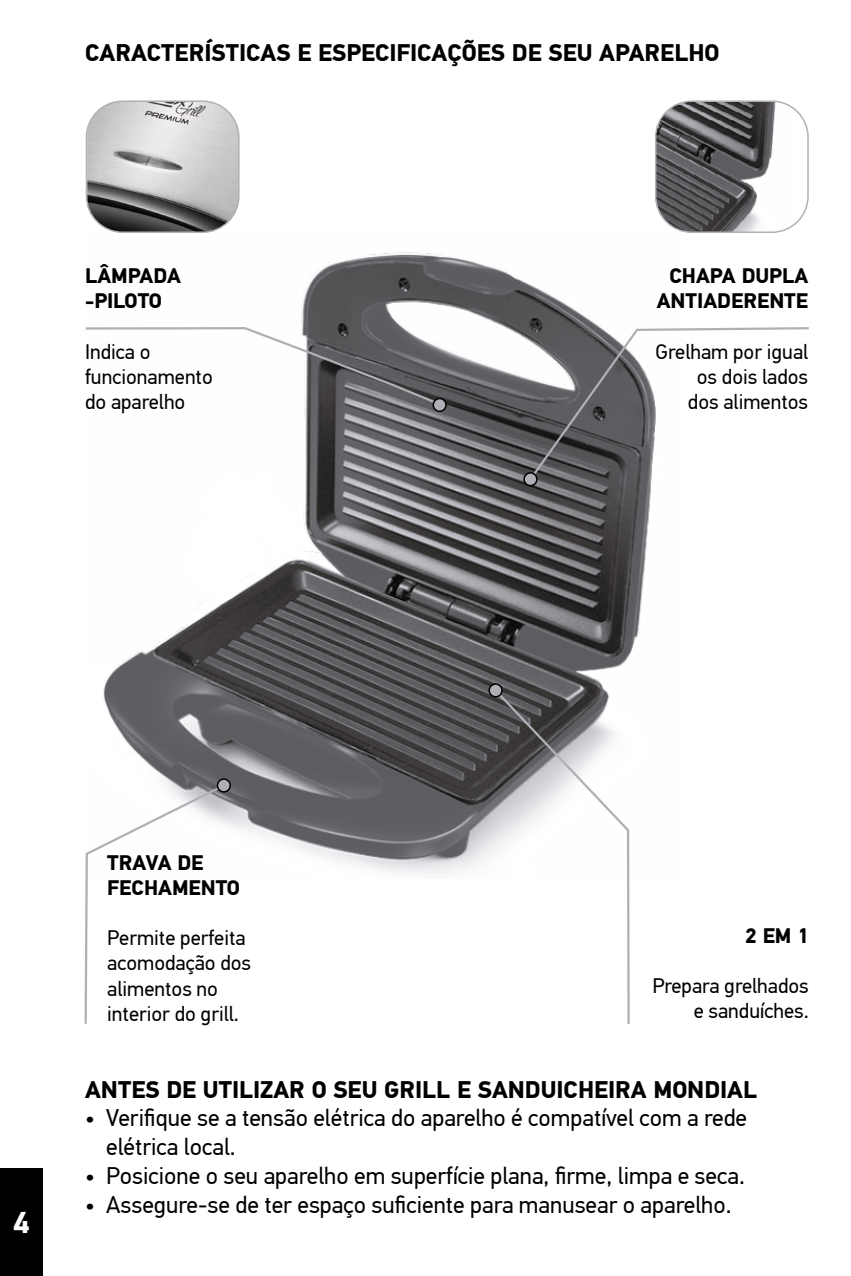
<style>
.page{position:relative;width:851px;height:1276px;background:#fff}
.page>*{position:absolute;margin:0;border:0;box-sizing:border-box;transform-origin:0 0}
.t1{font:700 30px "PF Din Text Pro";color:#fff}
.t2{font:24px/28.8px "PF Din Text Pro";color:#000}
.t3{font:700 24px "PF Din Text Pro";color:#000}
.t4{font:21px/25.2px "PF Din Text Pro";color:#000}
.t5{font:700 21px/25.2px "PF Din Text Pro";color:#000}
</style>
<div class="page">
<div style="left:0;top:1168px;width:43px;height:108px;background:#000"></div>
<img style="left:103px;top:252px;width:548px;height:623px">
<svg style="left:492px;top:687px;width:138px;height:337px"></svg>
<svg style="left:85px;top:326px;width:357px;height:81px"></svg>
<svg style="left:84px;top:782px;width:143px;height:242px"></svg>
<svg style="left:527px;top:326px;width:282px;height:156px"></svg>
<div style="left:524px;top:473px;width:12px;height:12px;background:#b0afb5;border-radius:50%"></div>
<div style="left:523px;top:472px;width:14px;height:14px;border:2px solid #000;border-radius:50%"></div>
<div style="left:433px;top:398px;width:13px;height:13px;background:#b0afb5;border-radius:50%"></div>
<div style="left:432px;top:398px;width:14px;height:14px;border:2px solid #000;border-radius:50%"></div>
<div style="left:489px;top:684px;width:13px;height:13px;background:#b0afb5;border-radius:50%"></div>
<div style="left:488px;top:683px;width:14px;height:14px;border:2px solid #000;border-radius:50%"></div>
<div style="left:217px;top:779px;width:13px;height:13px;background:#b0afb5;border-radius:50%"></div>
<div style="left:217px;top:778px;width:14px;height:14px;border:2px solid #000;border-radius:50%"></div>
<img style="left:657px;top:103px;width:136px;height:129px">
<div style="left:654px;top:100px;width:154px;height:133px;border:2px solid #b0b0b5;border-radius:36px"></div>
<img style="left:87px;top:103px;width:152px;height:129px">
<div style="left:86px;top:100px;width:153px;height:133px;border:2px solid #b0b0b5;border-radius:36px"></div>
<p class="t3" style="left:85px;top:38px;width:636px">CARACTERÍSTICAS E ESPECIFICAÇÕES DE SEU APARELHO</p>
<p class="t5" style="left:85px;top:264px;width:98px">LÂMPADA -PILOTO</p>
<p class="t4" style="left:85px;top:339px;width:129px">Indica o funcionamento do aparelho</p>
<p class="t5" style="left:656px;top:264px;width:153px;text-align:center">CHAPA DUPLA<br>ANTIADERENTE</p>
<p class="t4" style="left:655px;top:339px;width:154px;text-align:right">Grelham por igual os dois lados<br>dos alimentos</p>
<p class="t1" style="left:13px;top:1204px;width:18px">4</p>
<p class="t5" style="left:107px;top:850px;width:134px">TRAVA DE<br>FECHAMENTO</p>
<p class="t4" style="left:107px;top:925px;width:145px">Permite perfeita acomodação dos alimentos no interior do grill.</p>
<p class="t5" style="left:745px;top:923px;width:65px">2 EM 1</p>
<p class="t4" style="left:652px;top:973px;width:158px;text-align:right">Prepara grelhados e sanduíches.</p>
<p class="t3" style="left:85px;top:1074px;width:673px">ANTES DE UTILIZAR O SEU GRILL E SANDUICHEIRA MONDIAL</p>
<p class="t2" style="left:106px;top:1104px;width:642px;text-indent:-21px">• Verifique se a tensão elétrica do aparelho é compatível com a rede elétrica local.</p>
<p class="t2" style="left:85px;top:1161px;width:661px">• Posicione o seu aparelho em superfície plana, firme, limpa e seca.</p>
<p class="t2" style="left:85px;top:1190px;width:647px">• Assegure-se de ter espaço suficiente para manusear o aparelho.</p>
</div>
